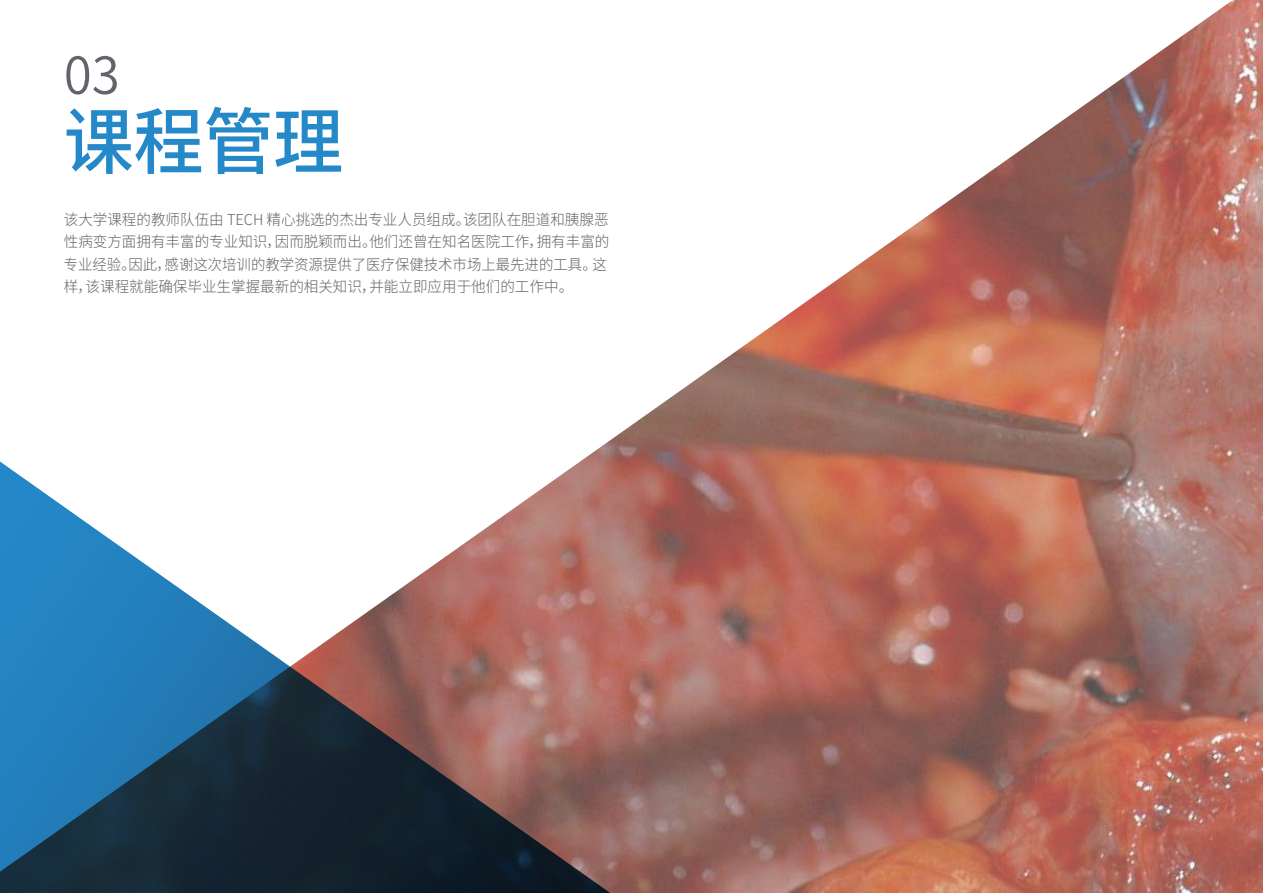
<style>
.page{position:relative;width:1263px;height:893px;background:#fff}
.page>*{position:absolute;margin:0;border:0;box-sizing:border-box;transform-origin:0 0}
.t1{font:500 72px "Source Han Sans CN";color:#2488c9}
.t2{font:52.5px "Source Han Sans CN";color:#61646a}
.t3{font:300 15px/22.5px "Source Han Sans CN";color:#61646a}
</style>
<div class="page">
<img style="left:602px;top:0;width:661px;height:893px">
<svg style="left:0;top:446px;width:640px;height:447px"></svg>
<h2 class="t2" style="left:64px;top:45px;width:57px">03</h2>
<h1 class="t1" style="left:64px;top:101px;width:281px">课程管理</h1>
<p class="t3" style="left:64px;top:208px;width:547px">该大学课程的教师队伍由 TECH 精心挑选的杰出专业人员组成。该团队在胆道和胰腺恶性病变方面拥有丰富的专业知识，因而脱颖而出。他们还曾在知名医院工作，拥有丰富的专业经验。因此，感谢这次培训的教学资源提供了医疗保健技术市场上最先进的工具。这样，该课程就能确保毕业生掌握最新的相关知识，并能立即应用于他们的工作中。</p>
</div>
